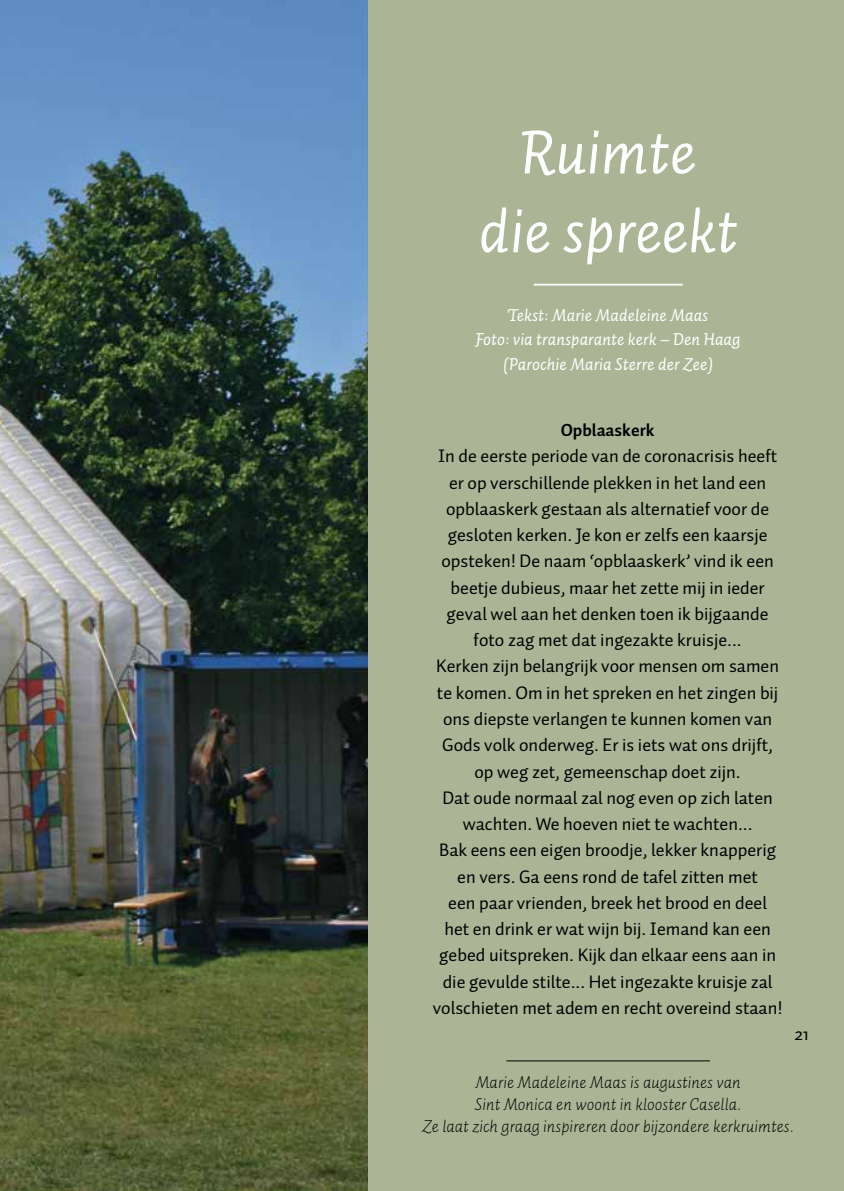
<style>
.page{position:relative;width:844px;height:1191px;background:#fff}
.page>*{position:absolute;margin:0;border:0;box-sizing:border-box;transform-origin:0 0}
.t1{font:63px/78.8px "Auto Pro Regular Italic 2";color:#fff;text-align:center}
.t2{font:18.38px/26.2px "Auto Pro";color:#000;text-align:center}
.t3{font:17.5px/21.9px "Auto Pro Light Italic 2";color:#000;text-align:center}
.t4{font:17.5px/24.5px "Auto Pro Regular Italic 2";color:#fff;text-align:center}
.t5{font:700 17.5px "Auto Pro";color:#000}
</style>
<div class="page">
<div style="left:0;top:0;width:843px;height:1191px;background:#abb596"></div>
<img style="left:0;top:0;width:367px;height:1191px">
<hr style="left:533px;top:284px;width:149px;height:1px;background:#fff">
<hr style="left:506px;top:1060px;width:203px;height:1px;background:#000">
<h1 class="t1" style="left:478px;top:112px;width:260px">Ruimte die spreekt</h1>
<p class="t4" style="left:475px;top:302px;width:266px">Tekst: Marie Madeleine Maas<br>Foto: via transparante kerk – Den Haag (Parochie Maria Sterre der Zee)</p>
<p class="t5" style="left:560px;top:417px;width:95px">Opblaaskerk</p>
<p class="t2" style="left:432px;top:442px;width:351px">In de eerste periode van de coronacrisis heeft er op verschillende plekken in het land een opblaaskerk gestaan als alternatief voor de gesloten kerken. Je kon er zelfs een kaarsje opsteken! De naam ‘opblaaskerk’ vind ik een beetje dubieus, maar het zette mij in ieder geval wel aan het denken toen ik bijgaande foto zag met dat ingezakte kruisje...<br>Kerken zijn belangrijk voor mensen om samen te komen. Om in het spreken en het zingen bij ons diepste verlangen te kunnen komen van Gods volk onderweg. Er is iets wat ons drijft, op weg zet, gemeenschap doet zijn.<br>Dat oude normaal zal nog even op zich laten wachten. We hoeven niet te wachten...<br>Bak eens een eigen broodje, lekker knapperig en vers. Ga eens rond de tafel zitten met<br>een paar vrienden, breek het brood en deel<br>het en drink er wat wijn bij. Iemand kan een gebed uitspreken. Kijk dan elkaar eens aan in die gevulde stilte... Het ingezakte kruisje zal volschieten met adem en recht overeind staan!</p>
<p class="t2" style="left:794px;top:1020px;width:16px">21</p>
<p class="t3" style="left:422px;top:1071px;width:372px">Marie Madeleine Maas is augustines van<br>Sint Monica en woont in klooster Casella.<br>Ze laat zich graag inspireren door bijzondere kerkruimtes.</p>
</div>
